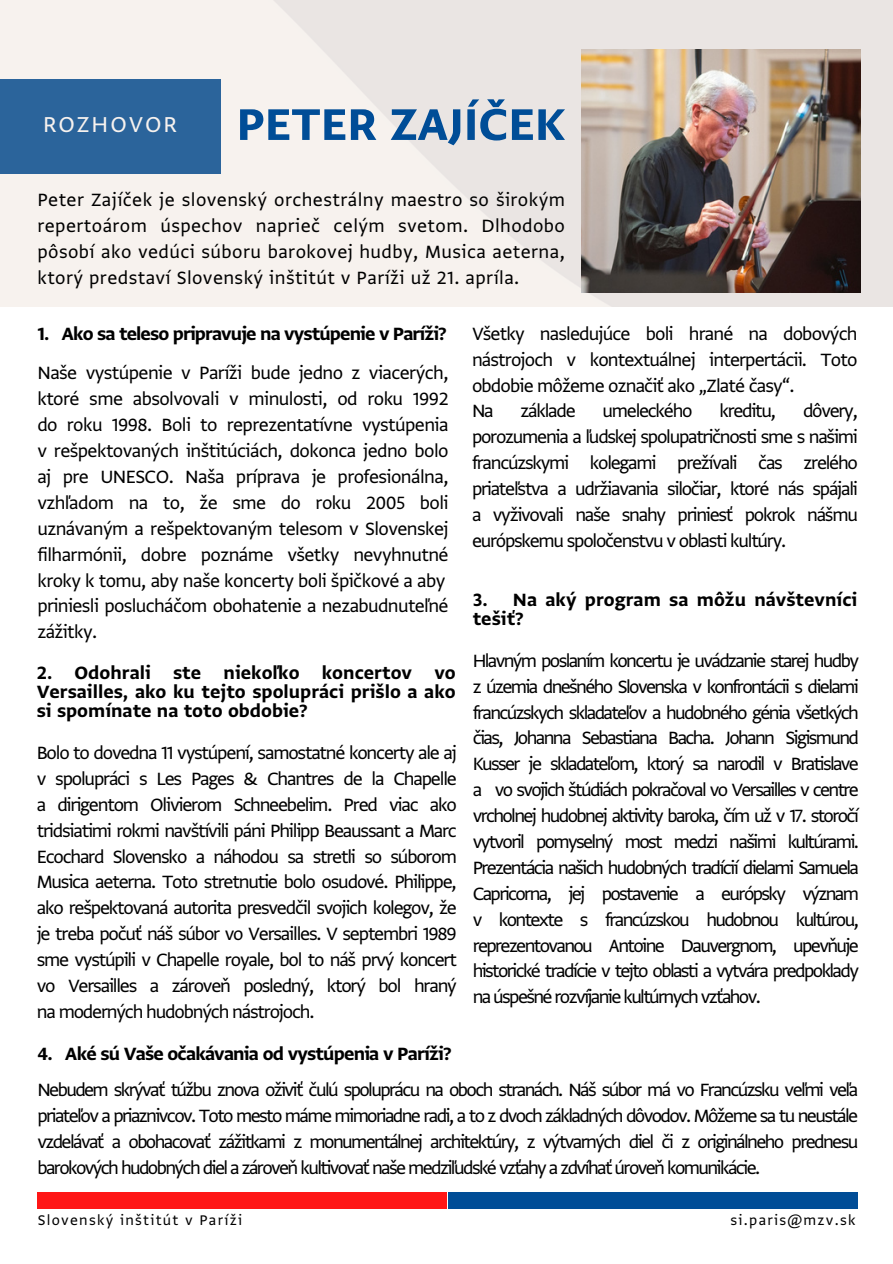
<style>
.page{position:relative;width:893px;height:1264px;background:#fff}
.page>*{position:absolute;margin:0;border:0;box-sizing:border-box;transform-origin:0 0}
.t1{font:52.5px "Greta Sans Std Bld";color:#004d97}
.t2{font:25.5px "Greta Sans Std";letter-spacing:.08em;color:#fff}
.t3{font:21px/25.8px "Greta Sans Std";letter-spacing:-.03em;color:#000;text-align:justify}
.t4{font:21px/19.2px "Greta Sans Std Bld";color:#000;text-align:justify}
.t5{font:21px "Greta Sans Std Bld";letter-spacing:-.04em;color:#000}
.t6{font:21px "Greta Sans Std";letter-spacing:-.06em;color:#000}
.t7{font:16.5px "Greta Sans Std";letter-spacing:.08em;color:#000}
</style>
<div class="page">
<div style="left:37px;top:1192px;width:409px;height:16px;background:#ff1616"></div>
<div style="left:448px;top:1192px;width:409px;height:16px;background:#004d97"></div>
<img style="left:0;top:0;width:892px;height:306px">
<img style="left:581px;top:49px;width:279px;height:243px">
<p class="t2" style="left:43px;top:110px;width:135px">ROZHOVOR</p>
<h4 class="t1" style="left:236px;top:95px;width:330px">PETER ZAJÍČEK</h4>
<p class="t3" style="left:37px;top:188px;width:529px">Peter Zajíček je slovenský orchestrálny maestro so širokým repertoárom úspechov naprieč celým svetom. Dlhodobo pôsobí ako vedúci súboru barokovej hudby, Musica aeterna, ktorý predstaví Slovenský inštitút v Paríži už 21. apríla.</p>
<h3 class="t5" style="left:37px;top:322px;width:411px">1. Ako sa teleso pripravuje na vystúpenie v Paríži?</h3>
<h4 class="t3" style="left:37px;top:361px;width:413px;text-align:left">Naše vystúpenie v Paríži bude jedno z viacerých, ktoré sme absolvovali v minulosti, od roku 1992 do roku 1998. Boli to reprezentatívne vystúpenia v rešpektovaných inštitúciách, dokonca jedno bolo aj pre UNESCO. Naša príprava je profesionálna, vzhľadom na to, že sme do roku 2005 boli uznávaným a rešpektovaným telesom v Slovenskej filharmónii, dobre poznáme všetky nevyhnutné kroky k tomu, aby naše koncerty boli špičkové a aby priniesli poslucháčom obohatenie a nezabudnuteľné zážitky.</h4>
<h3 class="t4" style="left:37px;top:664px;width:420px">2. Odohrali ste niekoľko koncertov vo Versailles, ako ku tejto spolupráci prišlo a ako si spomínate na toto obdobie?</h3>
<h4 class="t3" style="left:37px;top:740px;width:421px">Bolo to dovedna 11 vystúpení, samostatné koncerty ale aj v spolupráci s Les Pages &amp; Chantres de la Chapelle a dirigentom Olivierom Schneebelim. Pred viac ako tridsiatimi rokmi navštívili páni Philipp Beaussant a Marc Ecochard Slovensko a náhodou sa stretli so súborom Musica aeterna. Toto stretnutie bolo osudové. Philippe, ako rešpektovaná autorita presvedčil svojich kolegov, že je treba počuť náš súbor vo Versailles. V septembri 1989 sme vystúpili v Chapelle royale, bol to náš prvý koncert vo Versailles a zároveň posledný, ktorý bol hraný na moderných hudobných nástrojoch.</h4>
<h4 class="t3" style="left:472px;top:321px;width:387px;text-align:left">Všetky nasledujúce boli hrané na dobových nástrojoch v kontextuálnej interpertácii. Toto obdobie môžeme označiť ako „Zlaté časy“.<br>Na</h4>
<h4 class="t6" style="left:520px;top:399px;width:57px">základe</h4>
<h4 class="t6" style="left:602px;top:399px;width:91px">umeleckého</h4>
<h4 class="t6" style="left:719px;top:399px;width:58px">kreditu,</h4>
<h4 class="t3" style="left:472px;top:399px;width:387px;text-indent:331px">dôvery, porozumenia a ľudskej spolupatričnosti sme s našimi francúzskymi kolegami prežívali čas zrelého priateľstva a udržiavania siločiar, ktoré nás spájali a vyživovali naše snahy priniesť pokrok nášmu európskemu spoločenstvu v oblasti kultúry.</h4>
<h3 class="t4" style="left:472px;top:591px;width:386px">3. Na aký program sa môžu návštevníci tešiť?</h3>
<h4 class="t3" style="left:472px;top:648px;width:388px">Hlavným poslaním koncertu je uvádzanie starej hudby z územia dnešného Slovenska v konfrontácii s dielami francúzskych skladateľov a hudobného génia všetkých čias, Johanna Sebastiana Bacha. Johann Sigismund Kusser je skladateľom, ktorý sa narodil v Bratislave a vo svojich štúdiách pokračoval vo Versailles v centre vrcholnej hudobnej aktivity baroka, čím už v 17. storočí vytvoril pomyselný most medzi našimi kultúrami.<br>Prezentácia našich hudobných tradícií dielami Samuela Capricorna, jej postavenie a európsky význam v kontexte s francúzskou hudobnou kultúrou, reprezentovanou Antoine Dauvergnom, upevňuje historické tradície v tejto oblasti a vytvára predpoklady na úspešné rozvíjanie kultúrnych vzťahov.</h4>
<h3 class="t5" style="left:37px;top:1042px;width:415px">4. Aké sú Vaše očakávania od vystúpenia v Paríži?</h3>
<h4 class="t3" style="left:37px;top:1077px;width:822px">Nebudem skrývať túžbu znova oživiť čulú spoluprácu na oboch stranách. Náš súbor má vo Francúzsku veľmi veľa priateľov a priaznivcov. Toto mesto máme mimoriadne radi, a to z dvoch základných dôvodov. Môžeme sa tu neustále vzdelávať a obohacovať zážitkami z monumentálnej architektúry, z výtvarných diel či z originálneho prednesu barokových hudobných diel a zároveň kultivovať naše medziľudské vzťahy a zdvíhať úroveň komunikácie.</h4>
<h1 class="t7" style="left:38px;top:1210px;width:206px">Slovenský inštitút v Paríži</h1>
<h1 class="t7" style="left:730px;top:1210px;width:127px">si.paris@mzv.sk</h1>
</div>
